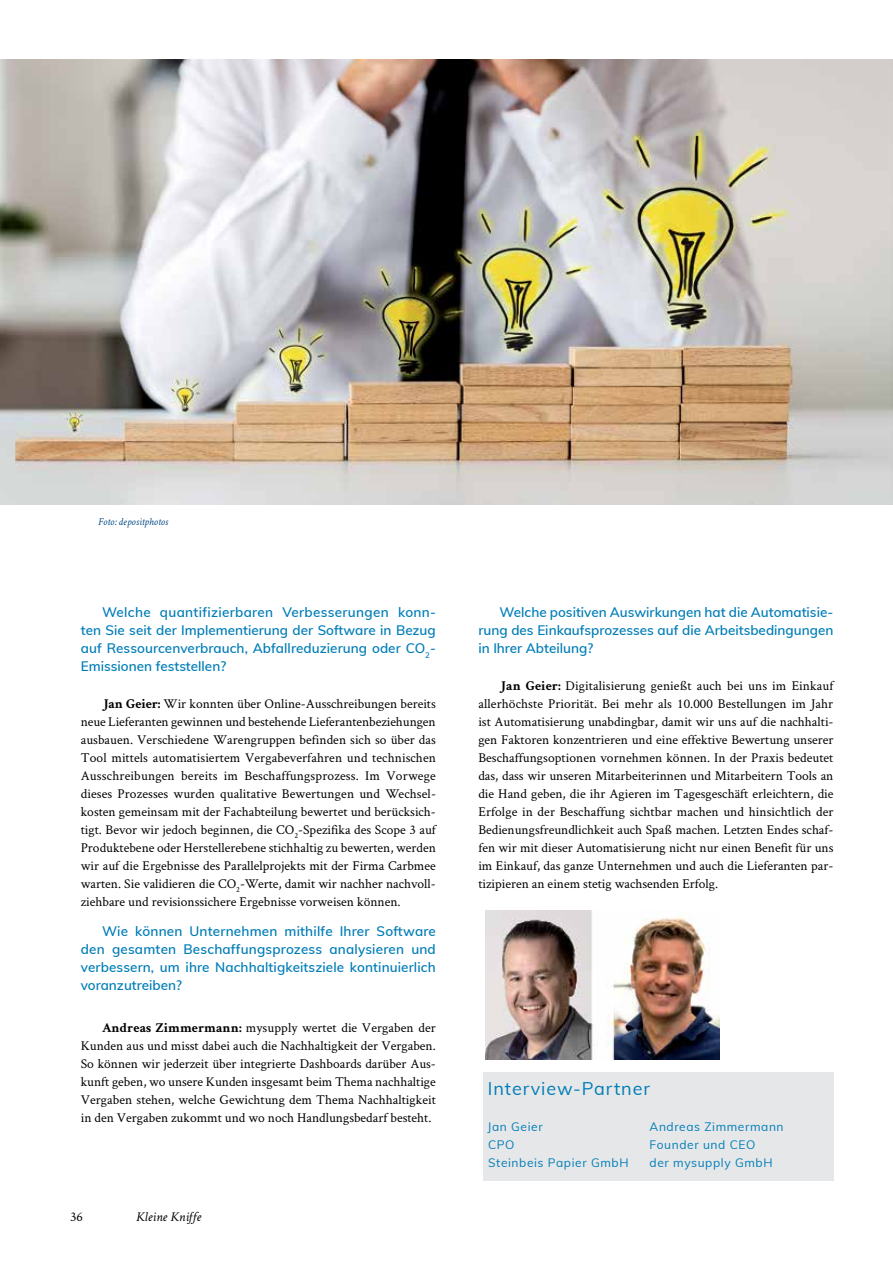
<style>
.page{position:relative;width:893px;height:1263px;background:#fff}
.page>*{position:absolute;margin:0;border:0;box-sizing:border-box;transform-origin:0 0}
.t1{font:18px "Muli";letter-spacing:.05em;color:#007db7}
.t2{font:13.5px/18px "Crimson Text";color:#000;text-align:justify}
.t3{font:600 13.5px/18px "Muli";color:#007db7;text-align:justify}
.t4{font:italic 13.5px "Crimson Text";color:#000}
.t5{font:12px "Muli";letter-spacing:.05em;color:#007db7}
.t6{font:italic 10.5px "Crimson Text";color:#004a85}
.s1{font-weight:700}
.s2{font-style:inherit}
</style>
<div class="page">
<img style="left:0;top:60px;width:893px;height:445px">
<div style="left:483px;top:1072px;width:350px;height:109px;background:#e6e7e8"></div>
<img style="left:486px;top:911px;width:234px;height:148px">
<p class="t6" style="left:98px;top:516px;width:72px">Foto: depositphotos</p>
<p class="t3" style="left:81px;top:603px;width:357px;text-indent:21px">Welche quantifizierbaren Verbesserungen konn&shy;ten Sie seit der Implementierung der Software in Bezug auf Ressourcenverbrauch, Abfallreduzierung oder CO<sub>2</sub>- Emissionen feststellen?</p>
<p class="t2" style="left:81px;top:694px;width:357px;text-indent:21px"><span class="s1">Jan Geier:</span> Wir konnten über Online-Ausschreibungen bereits neue Lieferanten gewinnen und bestehende Lieferantenbeziehungen ausbauen. Verschiedene Warengruppen befinden sich so über das Tool mittels automatisiertem Vergabeverfahren und technischen Ausschreibungen bereits im Beschaffungsprozess. Im Vorwege dieses Prozesses wurden qualitative Bewertungen und Wechsel&shy;kosten gemeinsam mit der Fachabteilung bewertet und berücksich&shy;tigt. Bevor wir jedoch beginnen, die CO<sub>2</sub>-Spezifika des Scope 3 auf Produktebene oder Herstellerebene stichhaltig zu bewerten, werden wir auf die Ergebnisse des Parallelprojekts mit der Firma Carbmee warten. Sie validieren die CO<sub>2</sub>-Werte, damit wir nachher nachvoll&shy;ziehbare und revisionssichere Ergebnisse vorweisen können.</p>
<p class="t3" style="left:81px;top:922px;width:357px;text-indent:21px">Wie können Unternehmen mithilfe Ihrer Software den gesamten Beschaffungsprozess analysieren und verbessern, um ihre Nachhaltigkeitsziele kontinuierlich voranzutreiben?</p>
<p class="t2" style="left:81px;top:1018px;width:357px;text-indent:21px"><span class="s1">Andreas Zimmermann:</span> <span class="s2">mysupply</span> wertet die Vergaben der Kunden aus und misst dabei auch die Nachhaltigkeit der Vergaben.<br>So können wir jederzeit über integrierte Dashboards darüber Aus&shy;kunft geben, wo unsere Kunden insgesamt beim Thema nachhaltige Vergaben stehen, welche Gewichtung dem Thema Nachhaltigkeit in den Vergaben zukommt und wo noch Handlungsbedarf besteht.</p>
<p class="t2" style="left:70px;top:1207px;width:14px">36</p>
<p class="t4" style="left:136px;top:1209px;width:67px">Kleine Kniffe</p>
<p class="t3" style="left:478px;top:603px;width:357px;text-indent:21px">Welche positiven Auswirkungen hat die Automatisie&shy;rung des Einkaufsprozesses auf die Arbeitsbedingungen in Ihrer Abteilung?</p>
<p class="t2" style="left:478px;top:676px;width:357px;text-indent:21px"><span class="s1">Jan Geier:</span> Digitalisierung genießt auch bei uns im Einkauf allerhöchste Priorität. Bei mehr als 10.000 Bestellungen im Jahr ist Automatisierung unabdingbar, damit wir uns auf die nachhalti&shy;gen Faktoren konzentrieren und eine effektive Bewertung unserer Beschaffungsoptionen vornehmen können. In der Praxis bedeutet das, dass wir unseren Mitarbeiterinnen und Mitarbeitern Tools an die Hand geben, die ihr Agieren im Tagesgeschäft erleichtern, die Erfolge in der Beschaffung sichtbar machen und hinsichtlich der Bedienungsfreundlichkeit auch Spaß machen. Letzten Endes schaf&shy;fen wir mit dieser Automatisierung nicht nur einen Benefit für uns im Einkauf, das ganze Unternehmen und auch die Lieferanten par&shy;tizipieren an einem stetig wachsenden Erfolg.</p>
<h1 class="t1" style="left:488px;top:1076px;width:163px">Interview-Partner</h1>
<p class="t5" style="left:487px;top:1118px;width:57px">Jan Geier</p>
<p class="t5" style="left:650px;top:1118px;width:136px">Andreas Zimmermann</p>
<p class="t5" style="left:488px;top:1136px;width:28px">CPO</p>
<p class="t5" style="left:650px;top:1136px;width:107px">Founder und CEO</p>
<p class="t5" style="left:488px;top:1154px;width:142px">Steinbeis Papier GmbH</p>
<p class="t5" style="left:650px;top:1154px;width:124px">der mysupply GmbH</p>
</div>
